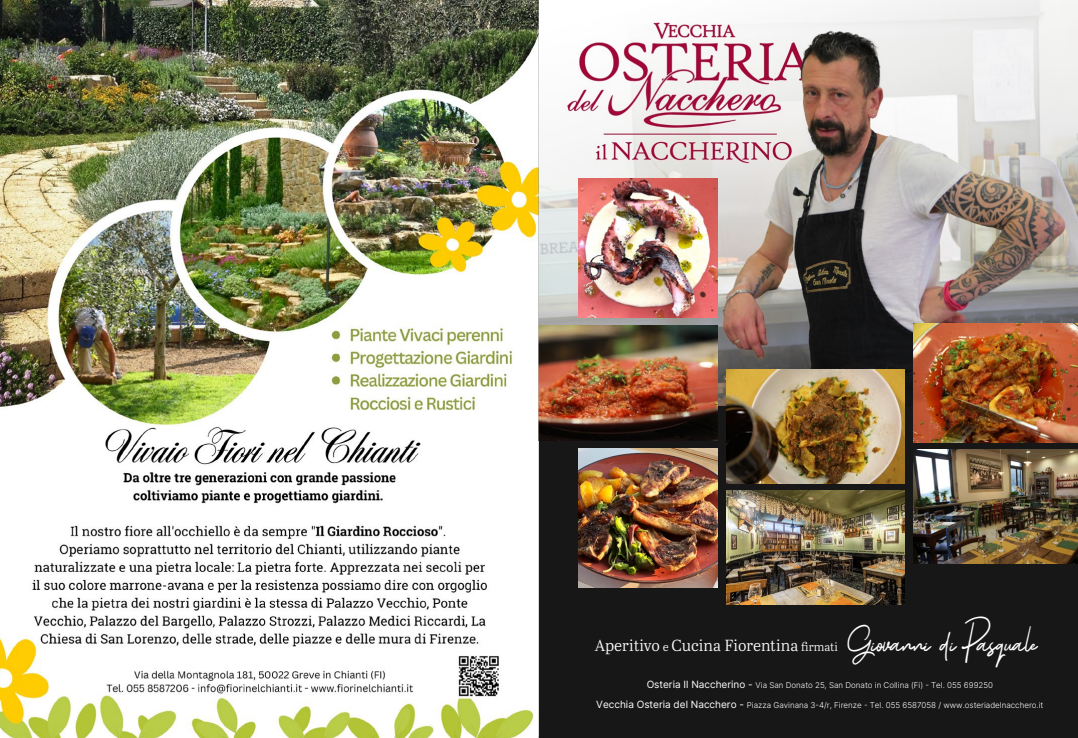
<style>
.page{position:relative;width:1078px;height:738px;background:#fff}
.page>*{position:absolute;margin:0;border:0;box-sizing:border-box;transform-origin:0 0}
.t1{font:35px "Gloriant";color:#fff}
.t2{font:16px "Abril Text Lt";color:#fff}
.t3{font:8px "Inter";color:#fff}
.s1{font-size:10px}
.s2{font-size:12px}
</style>
<div class="page">
<div style="left:539px;top:356px;width:538px;height:381px;background:#171717"></div>
<img style="left:539px;top:0;width:538px;height:405px">
<img style="left:539px;top:325px;width:178px;height:115px">
<img style="left:913px;top:449px;width:164px;height:114px">
<img style="left:726px;top:369px;width:178px;height:114px">
<img style="left:726px;top:490px;width:178px;height:114px">
<img style="left:913px;top:323px;width:164px;height:119px">
<img style="left:578px;top:178px;width:139px;height:139px">
<img style="left:578px;top:448px;width:139px;height:139px">
<img style="left:0;top:0;width:539px;height:737px">
<h1 class="t1" style="left:847px;top:618px;width:191px">Giovanni di Pasquale</h1>
<p class="t3" style="left:646px;top:678px;width:348px"><span class="s1">Osteria Il Naccherino -</span> Via San Donato 25, San Donato in Collina (Fi) - Tel. 055 699250</p>
<p class="t3" style="left:596px;top:699px;width:448px"><span class="s1">Vecchia Osteria del Nacchero -</span> Piazza Gavinana 3-4/r, Firenze - Tel. 055 6587058 / www.osteriadelnacchero.it</p>
<h2 class="t2" style="left:594px;top:633px;width:244px">Aperitivo <span class="s2">e</span> Cucina Fiorentina <span class="s2">firmati</span></h2>
</div>
